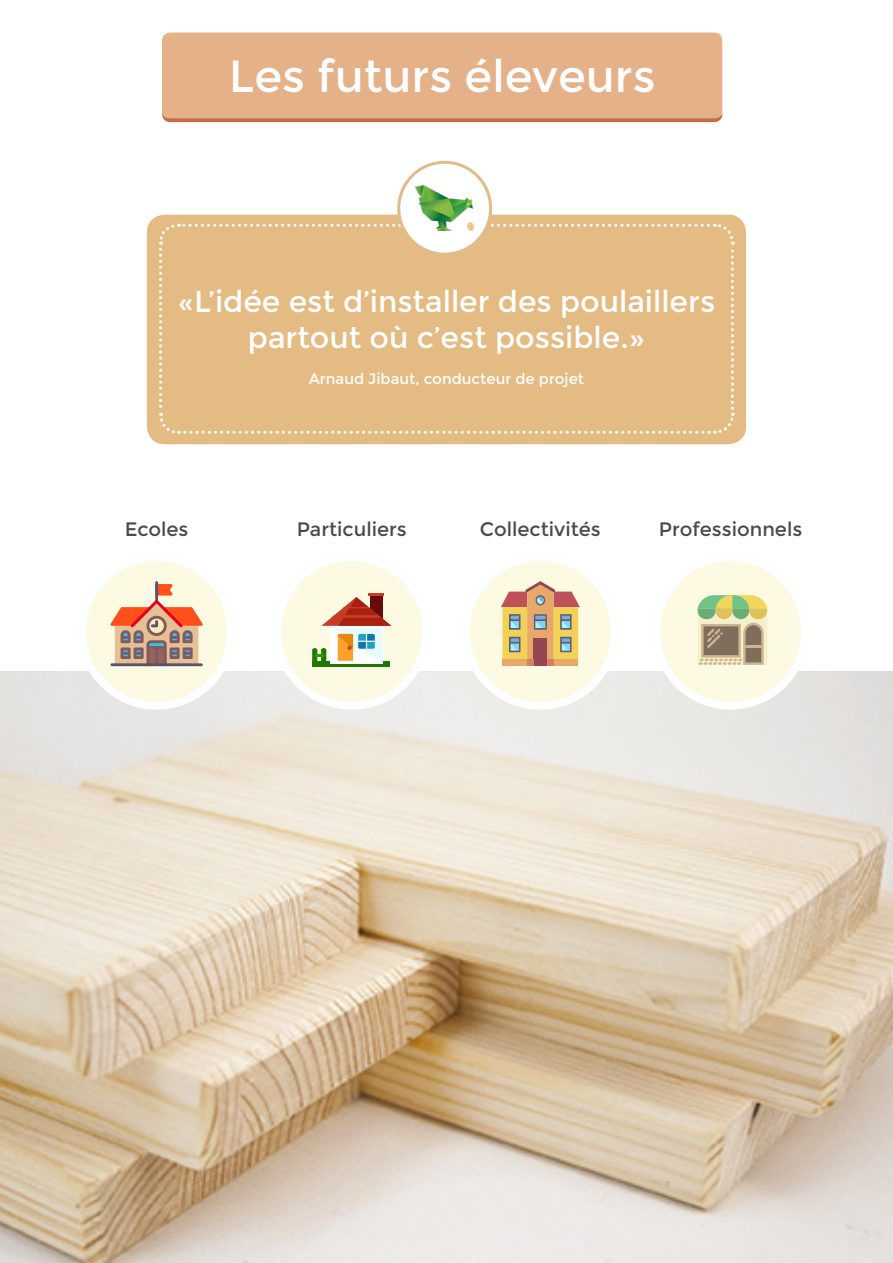
<style>
.page{position:relative;width:893px;height:1263px;background:#fff}
.page>*{position:absolute;margin:0;border:0;box-sizing:border-box;transform-origin:0 0}
.t1{font:45px "Montserrat";color:#fff}
.t2{font:30px/36px "Montserrat";color:#fff;text-align:center}
.t3{font:19.5px "Montserrat";color:#4a4a4a}
.t4{font:15px "Montserrat";color:#fff}
</style>
<div class="page">
<div style="left:147px;top:215px;width:599px;height:229px;background:#e5bb84;border-radius:18px"></div>
<svg style="left:159px;top:223px;width:576px;height:211px"></svg>
<img style="left:0;top:672px;width:893px;height:591px">
<div style="left:82px;top:557px;width:149px;height:149px;background:#fdfae3;border-radius:50%"></div>
<div style="left:78px;top:553px;width:157px;height:157px;border:8px solid #fdfeff;border-radius:50%"></div>
<hr style="left:155px;top:581px;width:3px;height:22px;background:#5c546b">
<svg style="left:110px;top:584px;width:93px;height:79px"></svg>
<hr style="left:110px;top:663px;width:93px;height:3px;background:#5c546b">
<div style="left:466px;top:557px;width:149px;height:149px;background:#fdfae3;border-radius:50%"></div>
<div style="left:462px;top:553px;width:156px;height:157px;border:8px solid #fdfeff;border-radius:50%"></div>
<div style="left:277px;top:557px;width:149px;height:149px;background:#fdfae3;border-radius:50%"></div>
<div style="left:274px;top:553px;width:156px;height:157px;border:8px solid #fdfeff;border-radius:50%"></div>
<div style="left:656px;top:557px;width:149px;height:149px;background:#fdfae3;border-radius:50%"></div>
<div style="left:652px;top:553px;width:157px;height:157px;border:8px solid #fdfeff;border-radius:50%"></div>
<div style="left:534px;top:638px;width:13px;height:28px;background:#944752"></div>
<div style="left:502px;top:659px;width:25px;height:7px;background:#e8a869"></div>
<div style="left:553px;top:659px;width:25px;height:7px;background:#e8a869"></div>
<div style="left:547px;top:659px;width:6px;height:7px;background:#d6805c"></div>
<div style="left:527px;top:659px;width:7px;height:7px;background:#d6805c"></div>
<svg style="left:501px;top:581px;width:79px;height:78px"></svg>
<div style="left:370px;top:596px;width:12px;height:26px;background:#690a0a"></div>
<hr style="left:368px;top:593px;width:16px;height:3px;background:#c43d26">
<div style="left:312px;top:661px;width:78px;height:5px;background:#217800"></div>
<svg style="left:312px;top:597px;width:79px;height:67px"></svg>
<svg style="left:698px;top:595px;width:69px;height:70px;background:#b6b284"></svg>
<div style="left:161px;top:30px;width:564px;height:93px;background:#ce8056;opacity:.75"></div>
<div style="left:399px;top:162px;width:92px;height:92px;background:#fff;border-radius:50%"></div>
<div style="left:397px;top:161px;width:95px;height:95px;border:3px solid #e0bc8c;border-radius:50%"></div>
<img style="left:415px;top:186px;width:59px;height:44px">
<h1 class="t1" style="left:229px;top:50px;width:428px">Les futurs éleveurs</h1>
<p class="t2" style="left:178px;top:283px;width:539px">«L’idée est d’installer des poulaillers partout où c’est possible.»</p>
<p class="t4" style="left:309px;top:370px;width:277px">Arnaud Jibaut, conducteur de projet</p>
<p class="t3" style="left:125px;top:517px;width:65px">Ecoles</p>
<p class="t3" style="left:297px;top:517px;width:111px">Particuliers</p>
<p class="t3" style="left:480px;top:517px;width:122px">Collectivités</p>
<p class="t3" style="left:659px;top:517px;width:145px">Professionnels</p>
</div>
